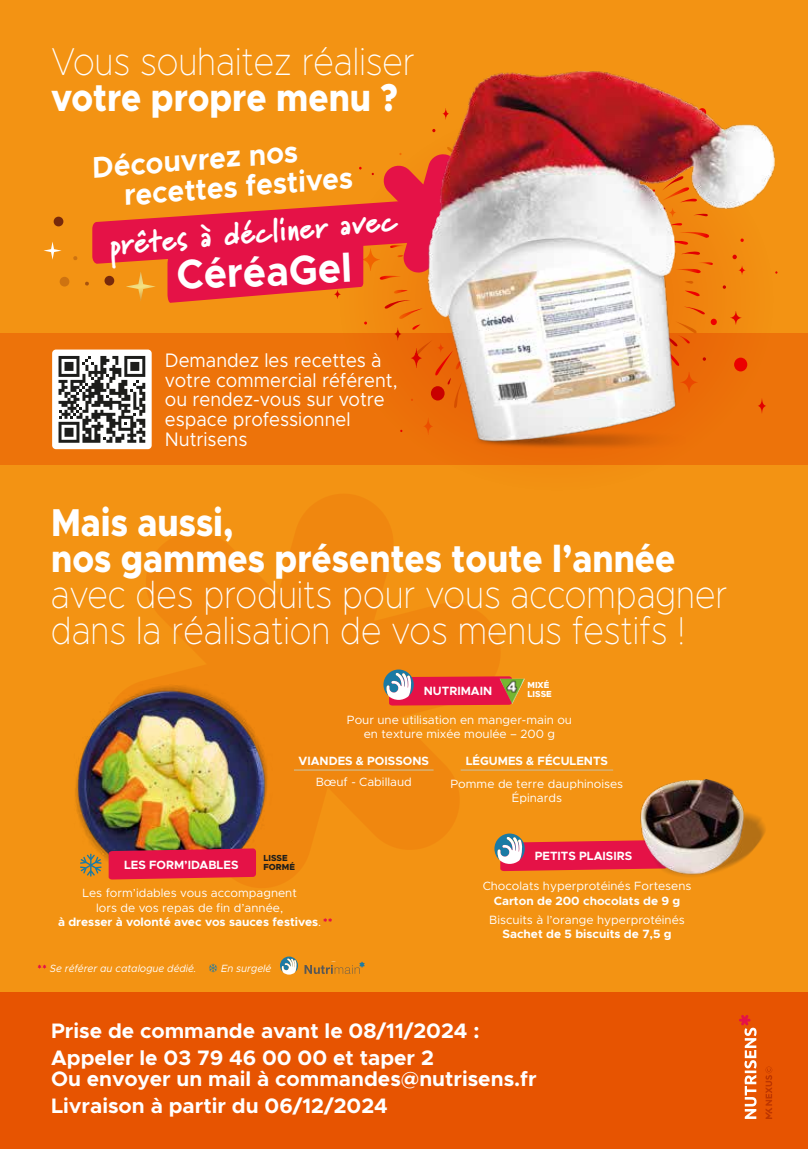
<style>
.page{position:relative;width:808px;height:1149px;background:#fff}
.page>*{position:absolute;margin:0;border:0;box-sizing:border-box;transform-origin:0 0}
.t1{font:700 41.7px "Metropolis";color:#fff;scale:.94 1}
.t2{font:100 39px/36px "Metropolis";color:#fff;scale:.88 1}
.t3{font:800 39px/36px "Metropolis";color:#fff;scale:.88 1}
.t4{font:900 31.65px "Marydale";color:#fff;scale:.96 1}
.t5{font:700 30px/29.5px "Metropolis";color:#fff;scale:.94 1}
.t6{font:700 21px/27px "Metropolis";color:#fff}
.t7{font:19.65px/19.6px "Metropolis";color:#fff;scale:.93 1}
.t8{font:12px/14.4px "Metropolis";color:#fff;text-align:center}
.t9{font:700 12px "Metropolis";color:#fff}
.t10{font:italic 10.5px "Metropolis";color:#fff;scale:.96 1}
.t11{font:800 8.85px/9px "Metropolis";color:#1d1d1b}
.t12{font:800 8.85px/9px "Metropolis";color:#fff}
.s1{font-weight:700}
</style>
<div class="page">
<div style="left:0;top:0;width:808px;height:1148px;background:#f39313"></div>
<svg style="left:108px;top:494px;width:393px;height:393px;fill:#f0870f"></svg>
<div style="left:0;top:991px;width:808px;height:157px;background:#e75401"></div>
<svg style="left:739px;top:1015px;width:17px;height:103px"></svg>
<svg style="left:494px;top:833px;width:122px;height:37px"></svg>
<img style="left:75px;top:678px;width:201px;height:185px">
<svg style="left:109px;top:848px;width:147px;height:31px;background:#dc1844"></svg>
<svg style="left:323px;top:918px;width:9px;height:3px"></svg>
<svg style="left:80px;top:853px;width:22px;height:23px"></svg>
<hr style="left:294px;top:769px;width:140px;height:1px;background:#d6b175">
<hr style="left:461px;top:769px;width:152px;height:1px;background:#d6b175">
<svg style="left:383px;top:669px;width:129px;height:36px"></svg>
<img style="left:500px;top:678px;width:25px;height:25px">
<div style="left:0;top:333px;width:808px;height:131px;background:#ed730a"></div>
<img style="left:388px;top:71px;width:415px;height:394px">
<svg style="left:38px;top:964px;width:8px;height:4px"></svg>
<svg style="left:304px;top:961px;width:61px;height:12px"></svg>
<svg style="left:280px;top:956px;width:18px;height:18px"></svg>
<svg style="left:209px;top:963px;width:8px;height:9px"></svg>
<img style="left:616px;top:779px;width:150px;height:98px">
<div style="left:52px;top:349px;width:100px;height:100px;background:#fff;border-radius:4px"></div>
<svg style="left:43px;top:103px;width:486px;height:339px"></svg>
<svg style="left:765px;top:1066px;width:7px;height:52px"></svg>
<h2 class="t2" style="left:51px;top:43px;width:415px">Vous souhaitez réaliser</h2>
<h2 class="t3" style="left:51px;top:79px;width:396px">votre propre menu ?</h2>
<h3 class="t5" style="left:120px;top:150px;width:246px;text-indent:-30px;rotate:-4deg">Découvrez nos recettes festives</h3>
<h3 class="t4" style="left:108px;top:226px;width:301px;rotate:-5deg">prêtes à décliner avec</h3>
<h1 class="t1" style="left:176px;top:248px;width:188px;rotate:-2deg">CéréaGel</h1>
<h3 class="t7" style="left:165px;top:350px;width:252px">Demandez les recettes à votre commercial référent, ou rendez-vous sur votre espace professionnel<br>Nutrisens</h3>
<h2 class="t3" style="left:51px;top:504px;width:711px">Mais aussi,<br>nos gammes présentes toute l’année</h2>
<h2 class="t2" style="left:51px;top:575px;width:770px">avec des produits pour vous accompagner dans la réalisation de vos menus festifs !</h2>
<p class="t9" style="left:424px;top:683px;width:70px">NUTRIMAIN</p>
<p class="t12" style="left:527px;top:680px;width:26px">MIXÉ<br>LISSE</p>
<p class="t8" style="left:347px;top:712px;width:227px">Pour une utilisation en manger-main ou en texture mixée moulée – 200 g</p>
<p class="t8" style="left:316px;top:774px;width:98px">Bœuf - Cabillaud</p>
<p class="t8" style="left:451px;top:776px;width:174px">Pomme de terre dauphinoises<br>Épinards</p>
<p class="t9" style="left:299px;top:753px;width:132px">VIANDES &amp; POISSONS</p>
<p class="t9" style="left:466px;top:753px;width:144px">LÉGUMES &amp; FÉCULENTS</p>
<p class="t11" style="left:263px;top:853px;width:33px">LISSE<br>FORMÉ</p>
<p class="t9" style="left:124px;top:856px;width:116px">LES FORM’IDABLES</p>
<p class="t8" style="left:58px;top:885px;width:265px">Les form’idables vous accompagnent<br>lors de vos repas de fin d’année,<br><span class="s1">à dresser à volonté avec vos sauces festives</span>.</p>
<p class="t10" style="left:50px;top:961px;width:154px">Se référer au catalogue dédié.</p>
<p class="t10" style="left:221px;top:962px;width:54px">En surgelé</p>
<p class="t9" style="left:535px;top:848px;width:99px">PETITS PLAISIRS</p>
<p class="t8" style="left:483px;top:878px;width:210px">Chocolats hyperprotéinés Fortesens</p>
<p class="t9" style="left:494px;top:892px;width:188px">Carton de 200 chocolats de 9 g</p>
<p class="t8" style="left:489px;top:912px;width:197px">Biscuits à l’orange hyperprotéinés</p>
<p class="t9" style="left:502px;top:926px;width:171px">Sachet de 5 biscuits de 7,5 g</p>
<h3 class="t6" style="left:51px;top:1016px;width:430px">Prise de commande avant le 08/11/2024 :<br>Appeler le 03 79 46 00 00 et taper 2</h3>
<h3 class="t6" style="left:51px;top:1064px;width:487px">Ou envoyer un mail à commandes@nutrisens.fr<br>Livraison à partir du 06/12/2024</h3>
</div>
